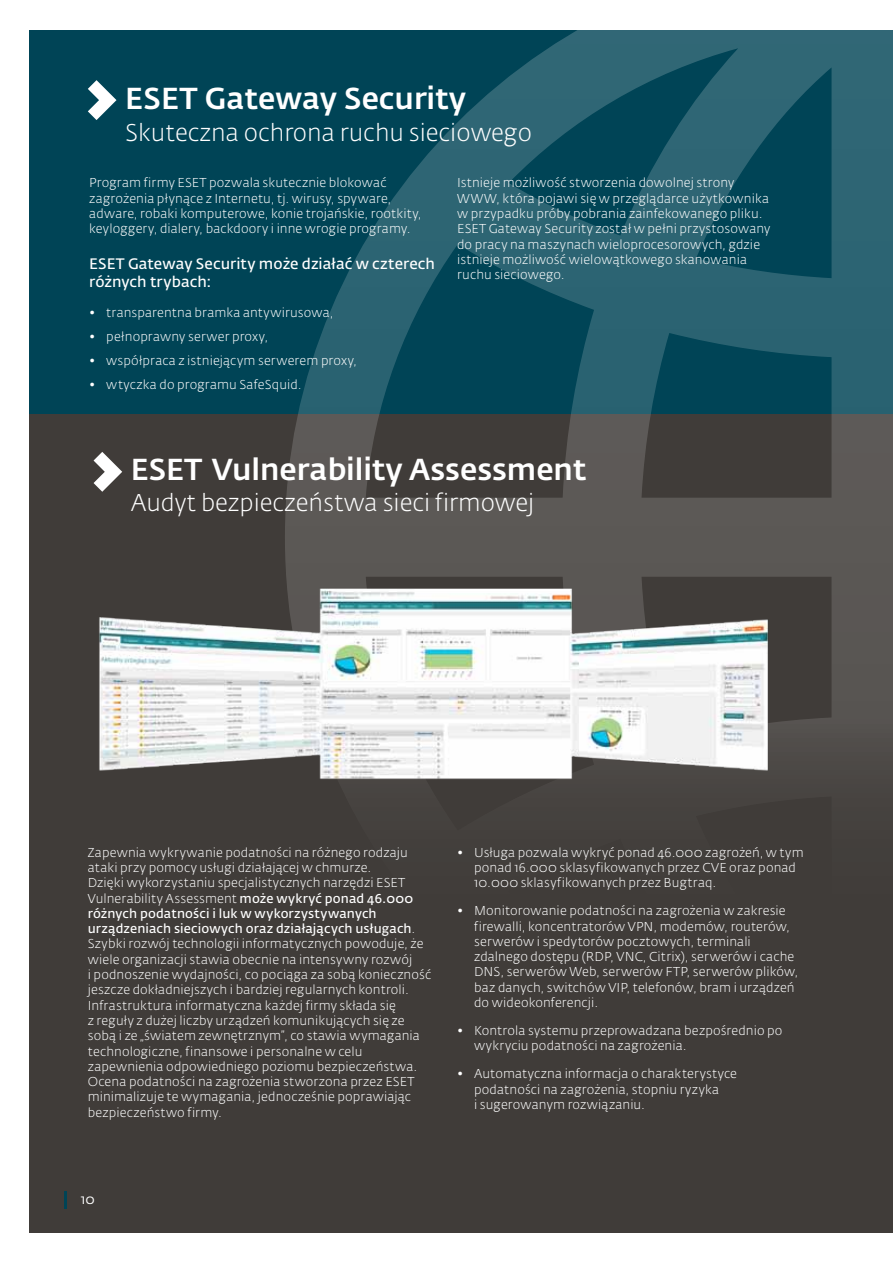
<style>
.page{position:relative;width:893px;height:1263px;background:#fff}
.page>*{position:absolute;margin:0;border:0;box-sizing:border-box;transform-origin:0 0}
.t1{font:500 30px "Fedra Sans Alt Pro";color:#fff}
.t2{font:300 24px "Fedra Sans Alt Pro";color:#fff}
.t3{font:600 15px/18px "Fedra Sans Alt Pro";letter-spacing:.005em;color:#fff}
.t4{font:13.5px "Fedra Sans Alt Pro";color:#fff}
.t5{font:300 12.75px/15.3px "Fedra Sans Alt Pro";letter-spacing:.01em;color:#fff}
.s1{font-weight:600}
</style>
<div class="page">
<div style="left:30px;top:30px;width:863px;height:399px;background:#004456"></div>
<div style="left:30px;top:415px;width:863px;height:818px;background:#403c39"></div>
<svg style="left:285px;top:30px;width:608px;height:749px"></svg>
<img style="left:99px;top:524px;width:718px;height:256px">
<svg style="left:88px;top:80px;width:28px;height:40px"></svg>
<svg style="left:94px;top:452px;width:28px;height:40px"></svg>
<hr style="left:64px;top:1191px;width:3px;height:18px;background:#004456">
<h1 class="t1" style="left:125px;top:80px;width:342px">Eset Gateway Security</h1>
<h2 class="t2" style="left:125px;top:117px;width:408px">Skuteczna ochrona ruchu sieciowego</h2>
<p class="t5" style="left:89px;top:175px;width:334px">Program firmy ESET pozwala skutecznie blokować zagrożenia płynące z Internetu, tj. wirusy, spyware, adware, robaki komputerowe, konie trojańskie, rootkity, keyloggery, dialery, backdoory i inne wrogie programy.</p>
<p class="t5" style="left:457px;top:175px;width:315px">Istnieje możliwość stworzenia dowolnej strony WWW, która pojawi się w przeglądarce użytkownika w przypadku próby pobrania zainfekowanego pliku.<br>ESET Gateway Security został w pełni przystosowany do pracy na maszynach wieloprocesorowych, gdzie istnieje możliwość wielowątkowego skanowania ruchu sieciowego.</p>
<p class="t5" style="left:89px;top:305px;width:246px">• transparentna bramka antywirusowa,</p>
<p class="t5" style="left:89px;top:329px;width:180px">• pełnoprawny serwer proxy,</p>
<p class="t5" style="left:89px;top:353px;width:269px">• współpraca z istniejącym serwerem proxy,</p>
<p class="t5" style="left:89px;top:376px;width:214px">• wtyczka do programu SafeSquid.</p>
<p class="t3" style="left:89px;top:255px;width:347px">ESET Gateway Security może działać w czterech różnych trybach:</p>
<h1 class="t1" style="left:131px;top:451px;width:457px">ESET Vulnerability Assessment</h1>
<h2 class="t2" style="left:131px;top:488px;width:405px">Audyt bezpieczeństwa sieci firmowej</h2>
<p class="t5" style="left:88px;top:844px;width:345px">Zapewnia wykrywanie podatności na różnego rodzaju ataki przy pomocy usługi działającej w chmurze.<br>Dzięki wykorzystaniu specjalistycznych narzędzi ESET Vulnerability Assessment <span class="s1">może wykryć ponad 46.000 różnych podatności i luk w wykorzystywanych urządzeniach sieciowych oraz działających usługach</span>.<br>Szybki rozwój technologii informatycznych powoduje, że wiele organizacji stawia obecnie na intensywny rozwój<br>i podnoszenie wydajności, co pociąga za sobą konieczność jeszcze dokładniejszych i bardziej regularnych kontroli.<br>Infrastruktura informatyczna każdej firmy składa się<br>z reguły z dużej liczby urządzeń komunikujących się ze sobą i ze „światem zewnętrznym”, co stawia wymagania technologiczne, finansowe i personalne w celu zapewnienia odpowiedniego poziomu bezpieczeństwa.<br>Ocena podatności na zagrożenia stworzona przez ESET minimalizuje te wymagania, jednocześnie poprawiając bezpieczeństwo firmy.</p>
<p class="t5" style="left:474px;top:844px;width:331px;text-indent:-17px">• Usługa pozwala wykryć ponad 46.000 zagrożeń, w tym ponad 16.000 sklasyfikowanych przez CVE oraz ponad<br>10.000 sklasyfikowanych przez Bugtraq.</p>
<p class="t5" style="left:474px;top:903px;width:326px;text-indent:-17px">• Monitorowanie podatności na zagrożenia w zakresie firewalli, koncentratorów VPN, modemów, routerów, serwerów i spedytorów pocztowych, terminali zdalnego dostępu (RDP, VNC, Citrix), serwerów i cache DNS, serwerów Web, serwerów FTP, serwerów plików, baz danych, switchów VIP, telefonów, bram i urządzeń do wideokonferencji.</p>
<p class="t5" style="left:474px;top:1023px;width:310px;text-indent:-17px">• Kontrola systemu przeprowadzana bezpośrednio po wykryciu podatności na zagrożenia.</p>
<p class="t5" style="left:474px;top:1066px;width:264px;text-indent:-17px">• Automatyczna informacja o charakterystyce podatności na zagrożenia, stopniu ryzyka<br>i sugerowanym rozwiązaniu.</p>
<p class="t4" style="left:81px;top:1191px;width:16px">10</p>
</div>
